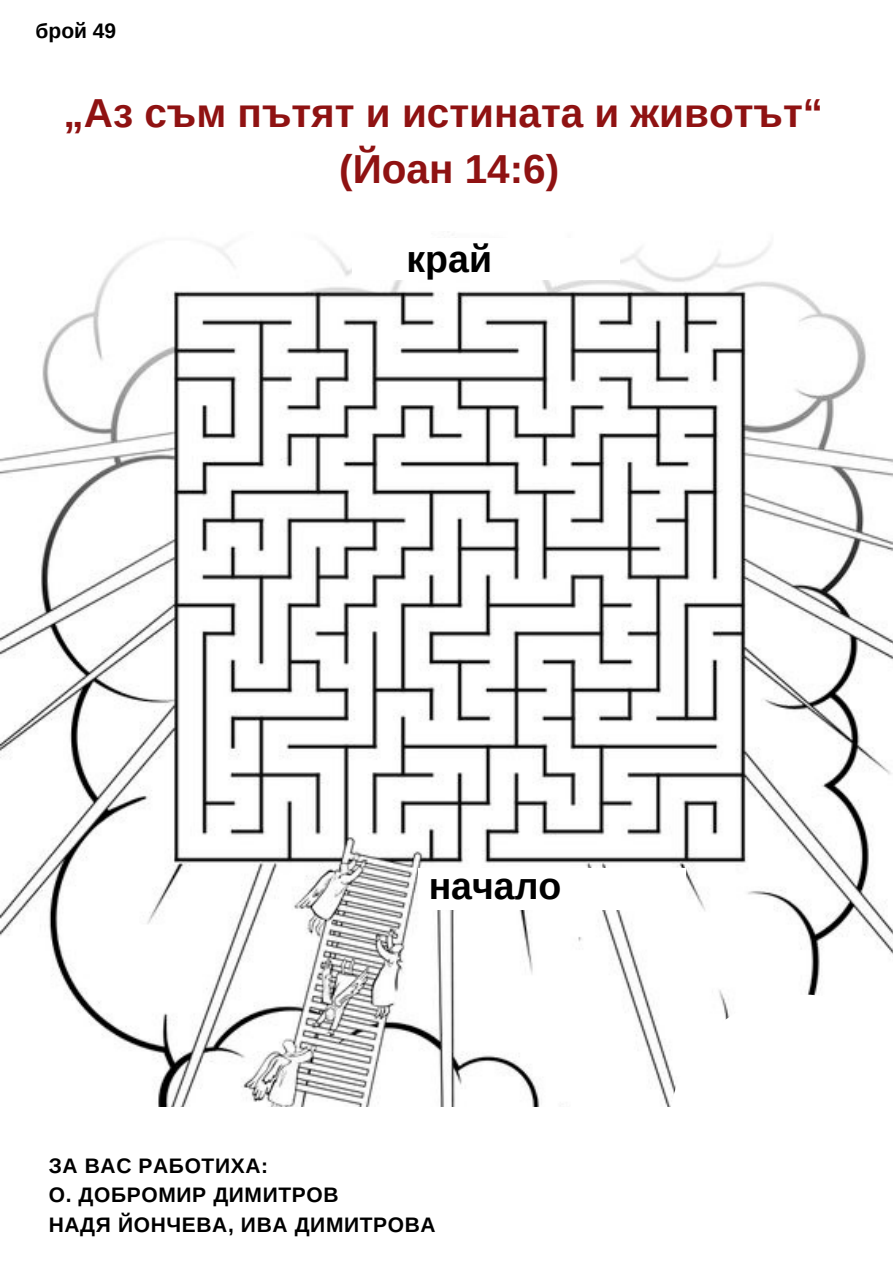
<style>
.page{position:relative;width:893px;height:1264px;background:#fff}
.page>*{position:absolute;margin:0;border:0;box-sizing:border-box;transform-origin:0 0}
.t1{font:700 40.5px "Arimo";color:#8f1212}
.t2{font:700 37.5px "Arimo";color:#000}
.t3{font:700 21px "Arimo";letter-spacing:.03em;color:#000}
</style>
<div class="page">
<img style="left:0;top:244px;width:892px;height:861px">
<svg style="left:669px;top:994px;width:223px;height:113px"></svg>
<div style="left:352px;top:239px;width:268px;height:41px;background:#fff"></div>
<div style="left:418px;top:868px;width:267px;height:41px;background:#fff"></div>
<p class="t3" style="left:36px;top:19px;width:82px">брой 49</p>
<p class="t1" style="left:64px;top:90px;width:761px">„Аз съм пътят и истината и животът“</p>
<p class="t1" style="left:339px;top:146px;width:221px">(Йоан 14:6)</p>
<p class="t2" style="left:406px;top:238px;width:87px">край</p>
<p class="t2" style="left:428px;top:865px;width:134px">начало</p>
<p class="t3" style="left:49px;top:1154px;width:221px">ЗА ВАС РАБОТИХА:</p>
<p class="t3" style="left:49px;top:1183px;width:291px">О. ДОБРОМИР ДИМИТРОВ</p>
<p class="t3" style="left:49px;top:1212px;width:388px">НАДЯ ЙОНЧЕВА, ИВА ДИМИТРОВА</p>
</div>
